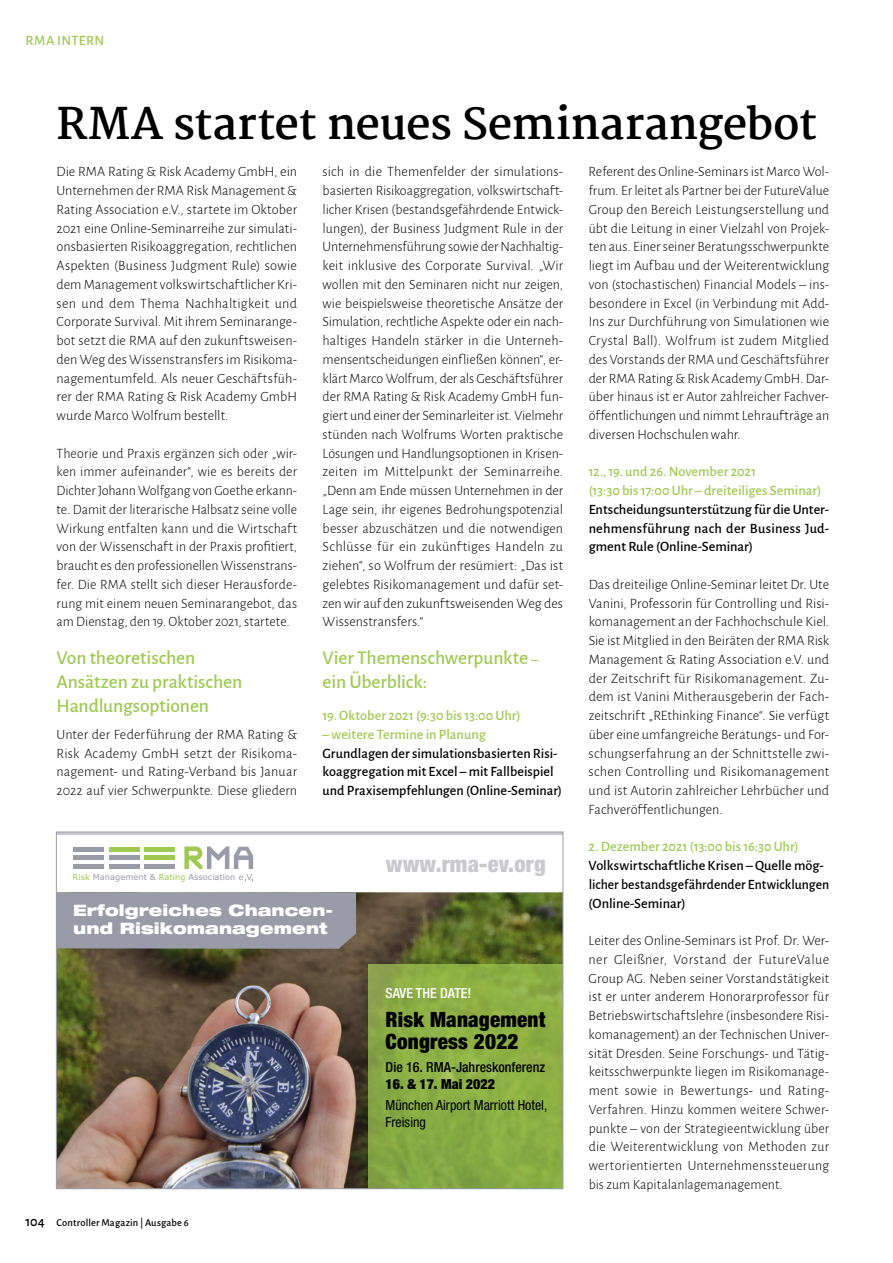
<style>
.page{position:relative;width:893px;height:1263px;background:#fff}
.page>*{position:absolute;margin:0;border:0;box-sizing:border-box;transform-origin:0 0}
.t1{font:700 42.9px "Martel";letter-spacing:-.01em;color:#000}
.t2{font:900 condensed 22.5px "Helvetica Neue";letter-spacing:.01em;color:#cbc9d0}
.t3{font:900 condensed 21.15px/22.2px "Helvetica Neue";letter-spacing:.01em;color:#000}
.t4{font:500 19.5px/24px "Alegreya Sans";letter-spacing:-.005em;color:#9fc953}
.t5{font:900 expanded 15.75px/17.9px "Helvetica Neue";letter-spacing:.005em;color:#fff}
.t6{font:300 14.25px/18.8px "Alegreya Sans";letter-spacing:.005em;color:#000;text-align:justify}
.t7{font:500 14.25px/18.8px "Alegreya Sans";color:#000}
.t8{font:500 14.25px/18.8px "Alegreya Sans";color:#9fc953}
.t9{font:500 14.25px "Alegreya Sans";letter-spacing:.02em;color:#9fc953}
.t10{font:condensed 13.95px/16.8px "Helvetica Neue";color:#000}
.t11{font:500 condensed 13.95px "Helvetica Neue";color:#000}
.t12{font:900 condensed 13.95px "Helvetica Neue";color:#000}
.t13{font:500 condensed 13.95px "Helvetica Neue";color:#fff}
.t14{font:500 10.5px "Alegreya Sans";letter-spacing:.015em;color:#000}
.t15{font:8.25px "Verdana";letter-spacing:.005em;color:#999ba8}
.s1{font-size:14.25px}
.s2{color:#9fc953}
</style>
<div class="page">
<img style="left:58px;top:892px;width:503px;height:295px">
<div style="left:58px;top:892px;width:298px;height:57px;background:#999ba8"></div>
<hr style="left:56px;top:832px;width:507px;height:3px;background:#cbc9d0">
<hr style="left:144px;top:847px;width:31px;height:4px;background:#9fc953">
<hr style="left:144px;top:856px;width:31px;height:4px;background:#9fc953">
<div style="left:144px;top:864px;width:31px;height:5px;background:#999ba8"></div>
<hr style="left:109px;top:847px;width:31px;height:4px;background:#9fc953">
<hr style="left:109px;top:856px;width:31px;height:4px;background:#999ba8">
<div style="left:109px;top:864px;width:31px;height:5px;background:#999ba8"></div>
<hr style="left:73px;top:847px;width:31px;height:4px;background:#999ba8">
<hr style="left:73px;top:856px;width:31px;height:4px;background:#999ba8">
<div style="left:73px;top:864px;width:31px;height:5px;background:#999ba8"></div>
<svg style="left:184px;top:846px;width:69px;height:34px"></svg>
<img style="left:369px;top:965px;width:192px;height:222px">
<p class="t9" style="left:26px;top:31px;width:80px">RMA INTERN</p>
<h1 class="t1" style="left:57px;top:99px;width:762px">RMA startet neues Seminarangebot</h1>
<p class="t6" style="left:57px;top:162px;width:242px">Die RMA Rating &amp; Risk Academy GmbH, ein Unternehmen der RMA Risk Management &amp; Rating Association e.V., startete im Oktober 2021 eine Online-Seminarreihe zur simulati&shy;onsbasierten Risikoaggregation, rechtlichen Aspekten (Business Judgment Rule) sowie dem Management volkswirtschaftlicher Kri&shy;sen und dem Thema Nachhaltigkeit und Corporate Survival. Mit ihrem Seminarange&shy;bot setzt die RMA auf den zukunftsweisen&shy;den Weg des Wissenstransfers im Risikoma&shy;nagementumfeld. Als neuer Geschäftsfüh&shy;rer der RMA Rating &amp; Risk Academy GmbH wurde Marco Wolfrum bestellt.</p>
<p class="t6" style="left:57px;top:443px;width:242px">Theorie und Praxis ergänzen sich oder „wir&shy;ken immer aufeinander“, wie es bereits der Dichter Johann Wolfgang von Goethe erkann&shy;te. Damit der literarische Halbsatz seine volle Wirkung entfalten kann und die Wirtschaft von der Wissenschaft in der Praxis profitiert, braucht es den professionellen Wissenstrans&shy;fer. Die RMA stellt sich dieser Herausforde&shy;rung mit einem neuen Seminarangebot, das am Dienstag, den 19. Oktober 2021, startete.</p>
<h3 class="t4" style="left:57px;top:644px;width:187px">Von theoretischen<br>Ansätzen zu praktischen<br>Handlungsoptionen</h3>
<p class="t6" style="left:57px;top:724px;width:242px">Unter der Federführung der RMA Rating &amp; Risk Academy GmbH setzt der Risikoma&shy;nagement- und Rating-Verband bis Januar 2022 auf vier Schwerpunkte. Diese gliedern</p>
<p class="t6" style="left:323px;top:162px;width:242px">sich in die Themenfelder der simulations&shy;basierten Risikoaggregation, volkswirtschaft&shy;licher Krisen (bestandsgefährdende Entwick&shy;lungen), der Business Judgment Rule in der Unternehmensführung sowie der Nachhaltig&shy;keit inklusive des Corporate Survival. „Wir wollen mit den Seminaren nicht nur zeigen, wie beispielsweise theoretische Ansätze der Simulation, rechtliche Aspekte oder ein nach&shy;haltiges Handeln stärker in die Unterneh&shy;mensentscheidungen einfließen können“, er&shy;klärt Marco Wolfrum, der als Geschäftsführer der RMA Rating &amp; Risk Academy GmbH fun&shy;giert und einer der Seminarleiter ist. Vielmehr stünden nach Wolfrums Worten praktische Lösungen und Handlungsoptionen in Krisen&shy;zeiten im Mittelpunkt der Seminarreihe. „Denn am Ende müssen Unternehmen in der Lage sein, ihr eigenes Bedrohungspotenzial besser abzuschätzen und die notwendigen Schlüsse für ein zukünftiges Handeln zu ziehen“, so Wolfrum der resümiert: „Das ist gelebtes Risikomanagement und dafür set&shy;zen wir auf den zukunftsweisenden Weg des Wissenstransfers.“</p>
<h3 class="t4" style="left:323px;top:644px;width:217px">Vier Themenschwerpunkte <span class="s1">– </span>ein Überblick:</h3>
<p class="t8" style="left:323px;top:705px;width:200px">19. Oktober 2021 (9:30 bis 13:00 Uhr)</p>
<p class="t8" style="left:323px;top:724px;width:165px">– weitere Termine in Planung</p>
<p class="t7" style="left:323px;top:743px;width:241px">Grundlagen der simulationsbasierten Risi&shy;koaggregation mit Excel – mit Fallbeispiel und Praxisempfehlungen (Online-Seminar)</p>
<p class="t6" style="left:589px;top:162px;width:242px">Referent des Online-Seminars ist Marco Wol&shy;frum. Er leitet als Partner bei der FutureValue Group den Bereich Leistungserstellung und übt die Leitung in einer Vielzahl von Projek&shy;ten aus. Einer seiner Beratungsschwerpunkte liegt im Aufbau und der Weiterentwicklung von (stochastischen) Financial Models – ins&shy;besondere in Excel (in Verbindung mit Add-Ins zur Durchführung von Simulationen wie Crystal Ball). Wolfrum ist zudem Mitglied des Vorstands der RMA und Geschäftsführer der RMA Rating &amp; Risk Academy GmbH. Dar&shy;über hinaus ist er Autor zahlreicher Fachver&shy;öffentlichungen und nimmt Lehraufträge an diversen Hochschulen wahr.</p>
<p class="t8" style="left:589px;top:461px;width:234px">12., 19. und 26. November 2021<br>(13:30 bis 17:00 Uhr – dreiteiliges Seminar)</p>
<p class="t7" style="left:589px;top:499px;width:242px;text-align:justify">Entscheidungsunterstützung für die Unter&shy;nehmensführung nach der Business Jud&shy;gment Rule (Online-Seminar)</p>
<p class="t6" style="left:589px;top:574px;width:242px">Das dreiteilige Online-Seminar leitet Dr. Ute Vanini, Professorin für Controlling und Risi&shy;komanagement an der Fachhochschule Kiel.<br>Sie ist Mitglied in den Beiräten der RMA Risk Management &amp; Rating Association e.V. und der Zeitschrift für Risikomanagement. Zu&shy;dem ist Vanini Mitherausgeberin der Fach&shy;zeitschrift „REthinking Finance“. Sie verfügt über eine umfangreiche Beratungs- und For&shy;schungserfahrung an der Schnittstelle zwi&shy;schen Controlling und Risikomanagement und ist Autorin zahlreicher Lehrbücher und Fachveröffentlichungen.</p>
<p class="t8" style="left:589px;top:836px;width:212px">2. Dezember 2021 (13:00 bis 16:30 Uhr)</p>
<p class="t7" style="left:589px;top:855px;width:242px">Volkswirtschaftliche Krisen – Quelle mög&shy;licher bestandsgefährdender Entwicklungen (Online-Seminar)</p>
<p class="t6" style="left:589px;top:931px;width:242px;text-align:left">Leiter des Online-Seminars ist Prof. Dr. Wer&shy;ner Gleißner, Vorstand der FutureValue Group AG. Neben seiner Vorstandstätigkeit ist er unter anderem Honorarprofessor für Betriebswirtschaftslehre (insbesondere Risi&shy;komanagement) an der Technischen Univer&shy;sität Dresden. Seine Forschungs- und Tätig&shy;keitsschwerpunkte liegen im Risikomanage&shy;ment sowie in Bewertungs- und Rating-- Verfahren. Hinzu kommen weitere Schwer&shy;punkte – von der Strategieentwicklung über die Weiterentwicklung von Methoden zur wertorientierten Unternehmenssteuerung bis zum Kapitalanlagemanagement.</p>
<h2 class="t2" style="left:386px;top:850px;width:161px">www.rma-ev.org</h2>
<p class="t15" style="left:73px;top:872px;width:164px"><span class="s2">Risk</span> Management &amp; <span class="s2">Rating</span> Association</p>
<p class="t5" style="left:73px;top:901px;width:261px">Erfolgreiches Chancen&shy;und Risikomanagement</p>
<p class="t13" style="left:386px;top:984px;width:87px">SAVE THE DATE!</p>
<h3 class="t3" style="left:386px;top:1008px;width:161px">Risk Management<br>Congress 2022</h3>
<p class="t11" style="left:386px;top:1059px;width:161px">Die 16. RMA-Jahreskonferenz</p>
<p class="t12" style="left:386px;top:1075px;width:111px">16. &amp; 17. Mai 2022</p>
<p class="t10" style="left:386px;top:1097px;width:163px">München Airport Marriott Hotel,<br>Freising</p>
<p class="t14" style="left:26px;top:1215px;width:165px"><span class="s1">104</span> Controller Magazin | Ausgabe 6</p>
</div>
